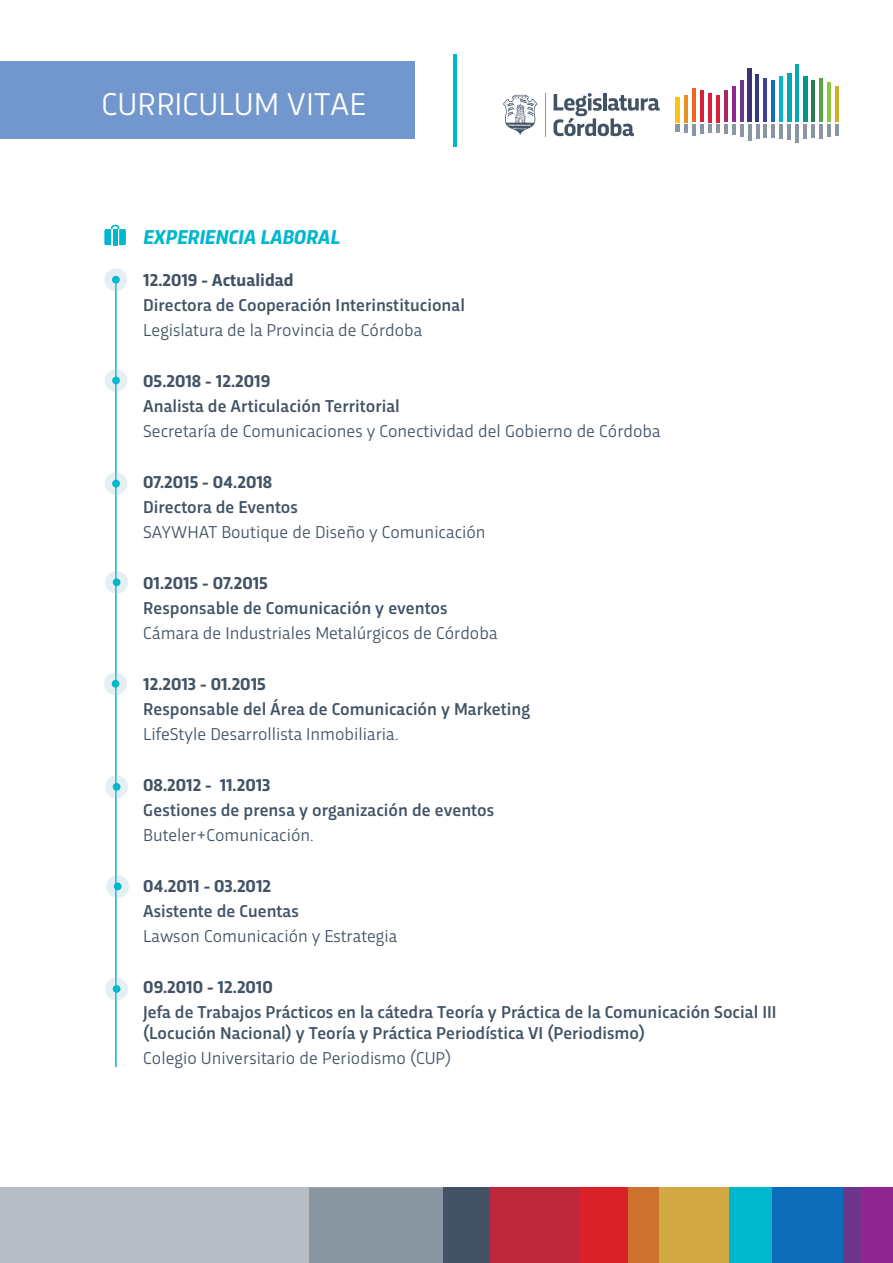
<style>
.page{position:relative;width:893px;height:1263px;background:#fff}
.page>*{position:absolute;margin:0;border:0;box-sizing:border-box;transform-origin:0 0}
.t1{font:33px "Trasandina";color:#fff}
.t2{font:italic 700 21px "Trasandina";color:#00b7ce}
.t3{font:500 18px/21px "Trasandina";color:#425366}
.t4{font:18px "Trasandina";color:#425366}
.t5{font:700 18px "Trasandina";color:#425366}
</style>
<div class="page">
<div style="left:0;top:1187px;width:309px;height:76px;background:#b7bdc4"></div>
<div style="left:309px;top:1187px;width:134px;height:76px;background:#8996a1"></div>
<div style="left:484px;top:1187px;width:95px;height:76px;background:#bc273c"></div>
<div style="left:579px;top:1187px;width:50px;height:76px;background:#da2128"></div>
<div style="left:629px;top:1187px;width:31px;height:76px;background:#cc722e"></div>
<div style="left:827px;top:1187px;width:36px;height:76px;background:#6d358b"></div>
<div style="left:863px;top:1187px;width:30px;height:76px;background:#90268f"></div>
<div style="left:660px;top:1187px;width:69px;height:76px;background:#d2a942"></div>
<div style="left:443px;top:1187px;width:47px;height:76px;background:#425366"></div>
<div style="left:729px;top:1187px;width:44px;height:76px;background:#00b8ce"></div>
<div style="left:772px;top:1187px;width:70px;height:76px;background:#0e6db8"></div>
<div style="left:0;top:62px;width:415px;height:77px;background:#7197ce"></div>
<hr style="left:676px;top:97px;width:4px;height:25px;background:#fec210">
<hr style="left:684px;top:95px;width:4px;height:27px;background:#ea8f21">
<hr style="left:692px;top:89px;width:4px;height:33px;background:#f36421">
<hr style="left:700px;top:91px;width:4px;height:31px;background:#da1f38">
<hr style="left:708px;top:93px;width:4px;height:29px;background:#da1f38">
<hr style="left:716px;top:95px;width:4px;height:27px;background:#da1f38">
<hr style="left:724px;top:91px;width:4px;height:31px;background:#a52869">
<hr style="left:732px;top:87px;width:4px;height:35px;background:#90268f">
<hr style="left:740px;top:81px;width:3px;height:41px;background:#6d358b">
<hr style="left:747px;top:68px;width:4px;height:54px;background:#3f3274">
<hr style="left:755px;top:74px;width:4px;height:48px;background:#343882">
<hr style="left:763px;top:79px;width:4px;height:43px;background:#3e3f99">
<hr style="left:771px;top:81px;width:4px;height:41px;background:#0f6eb8">
<hr style="left:779px;top:76px;width:4px;height:46px;background:#00b7ce">
<hr style="left:787px;top:73px;width:4px;height:49px;background:#00aaad">
<hr style="left:795px;top:65px;width:4px;height:57px;background:#00aaad">
<hr style="left:803px;top:76px;width:4px;height:46px;background:#009884">
<hr style="left:811px;top:81px;width:4px;height:41px;background:#247c50">
<hr style="left:819px;top:79px;width:4px;height:43px;background:#59a445">
<hr style="left:827px;top:83px;width:4px;height:39px;background:#8bc63e">
<hr style="left:835px;top:87px;width:4px;height:35px;background:#d1ab2a">
<svg style="left:676px;top:124px;width:12px;height:8px"></svg>
<hr style="left:692px;top:124px;width:4px;height:11px;background:#8996a1">
<svg style="left:700px;top:124px;width:28px;height:9px"></svg>
<hr style="left:732px;top:124px;width:4px;height:10px;background:#8996a1">
<svg style="left:740px;top:124px;width:3px;height:13px"></svg>
<svg style="left:748px;top:124px;width:3px;height:17px"></svg>
<hr style="left:756px;top:124px;width:3px;height:15px;background:#8996a1">
<hr style="left:763px;top:124px;width:4px;height:13px;background:#8996a1">
<hr style="left:771px;top:124px;width:4px;height:14px;background:#8996a1">
<hr style="left:779px;top:124px;width:4px;height:14px;background:#8996a1">
<hr style="left:787px;top:124px;width:4px;height:16px;background:#8996a1">
<hr style="left:795px;top:124px;width:4px;height:19px;background:#8996a1">
<hr style="left:803px;top:124px;width:4px;height:15px;background:#8996a1">
<hr style="left:811px;top:124px;width:4px;height:14px;background:#8996a1">
<hr style="left:819px;top:124px;width:4px;height:15px;background:#8996a1">
<hr style="left:827px;top:124px;width:4px;height:13px;background:#8996a1">
<hr style="left:835px;top:124px;width:4px;height:11px;background:#8996a1">
<svg style="left:553px;top:93px;width:107px;height:43px"></svg>
<svg style="left:503px;top:95px;width:34px;height:40px"></svg>
<hr style="left:545px;top:93px;width:1px;height:43px;background:#8996a1">
<hr style="left:453px;top:54px;width:4px;height:93px;background:#00b7ce">
<svg style="left:104px;top:225px;width:22px;height:20px"></svg>
<hr style="left:115px;top:282px;width:2px;height:784px;background:#00b7ce">
<svg style="left:104px;top:268px;width:23px;height:23px"></svg>
<div style="left:112px;top:276px;width:8px;height:8px;background:#00b7ce;border-radius:50%"></div>
<svg style="left:105px;top:369px;width:22px;height:23px"></svg>
<div style="left:112px;top:377px;width:8px;height:7px;background:#00b7ce;border-radius:50%"></div>
<svg style="left:105px;top:472px;width:22px;height:23px"></svg>
<div style="left:112px;top:480px;width:8px;height:7px;background:#00b7ce;border-radius:50%"></div>
<svg style="left:105px;top:571px;width:23px;height:23px"></svg>
<div style="left:113px;top:578px;width:8px;height:8px;background:#00b7ce;border-radius:50%"></div>
<svg style="left:104px;top:672px;width:23px;height:23px"></svg>
<div style="left:112px;top:680px;width:7px;height:8px;background:#00b7ce;border-radius:50%"></div>
<svg style="left:105px;top:775px;width:23px;height:23px"></svg>
<div style="left:113px;top:783px;width:8px;height:8px;background:#00b7ce;border-radius:50%"></div>
<svg style="left:106px;top:875px;width:23px;height:23px"></svg>
<div style="left:114px;top:882px;width:8px;height:8px;background:#00b7ce;border-radius:50%"></div>
<svg style="left:105px;top:977px;width:23px;height:23px"></svg>
<div style="left:113px;top:985px;width:8px;height:8px;background:#00b7ce;border-radius:50%"></div>
<h1 class="t1" style="left:101px;top:80px;width:266px">CURRICULUM VITAE</h1>
<p class="t2" style="left:143px;top:221px;width:198px">EXPERIENCIA LABORAL</p>
<p class="t5" style="left:143px;top:266px;width:152px">12.2019 - Actualidad</p>
<p class="t3" style="left:143px;top:293px;width:323px">Directora de Cooperación Interinstitucional</p>
<p class="t4" style="left:143px;top:317px;width:281px">Legislatura de la Provincia de Córdoba</p>
<p class="t5" style="left:143px;top:367px;width:129px">05.2018 - 12.2019</p>
<p class="t3" style="left:143px;top:394px;width:258px">Analista de Articulación Territorial</p>
<p class="t4" style="left:143px;top:418px;width:519px">Secretaría de Comunicaciones y Conectividad del Gobierno de Córdoba</p>
<p class="t5" style="left:143px;top:468px;width:131px">07.2015 - 04.2018</p>
<p class="t3" style="left:143px;top:495px;width:156px">Directora de Eventos</p>
<p class="t4" style="left:143px;top:519px;width:344px">SAYWHAT Boutique de Diseño y Comunicación</p>
<p class="t5" style="left:143px;top:569px;width:126px">01.2015 - 07.2015</p>
<p class="t3" style="left:143px;top:596px;width:306px">Responsable de Comunicación y eventos</p>
<p class="t4" style="left:143px;top:620px;width:356px">Cámara de Industriales Metalúrgicos de Córdoba</p>
<p class="t5" style="left:143px;top:670px;width:124px">12.2013 - 01.2015</p>
<p class="t3" style="left:143px;top:697px;width:388px">Responsable del Área de Comunicación y Marketing</p>
<p class="t4" style="left:143px;top:721px;width:257px">LifeStyle Desarrollista Inmobiliaria.</p>
<p class="t5" style="left:143px;top:771px;width:129px">08.2012 - 11.2013</p>
<p class="t3" style="left:143px;top:798px;width:352px">Gestiones de prensa y organización de eventos</p>
<p class="t4" style="left:143px;top:822px;width:172px">Buteler+Comunicación.</p>
<p class="t5" style="left:143px;top:872px;width:129px">04.2011 - 03.2012</p>
<p class="t3" style="left:143px;top:899px;width:157px">Asistente de Cuentas</p>
<p class="t4" style="left:143px;top:923px;width:256px">Lawson Comunicación y Estrategia</p>
<p class="t5" style="left:143px;top:973px;width:131px">09.2010 - 12.2010</p>
<p class="t3" style="left:143px;top:1000px;width:635px">Jefa de Trabajos Prácticos en la cátedra Teoría y Práctica de la Comunicación Social III (Locución Nacional) y Teoría y Práctica Periodística VI (Periodismo)</p>
<p class="t4" style="left:143px;top:1045px;width:310px">Colegio Universitario de Periodismo (CUP)</p>
</div>
